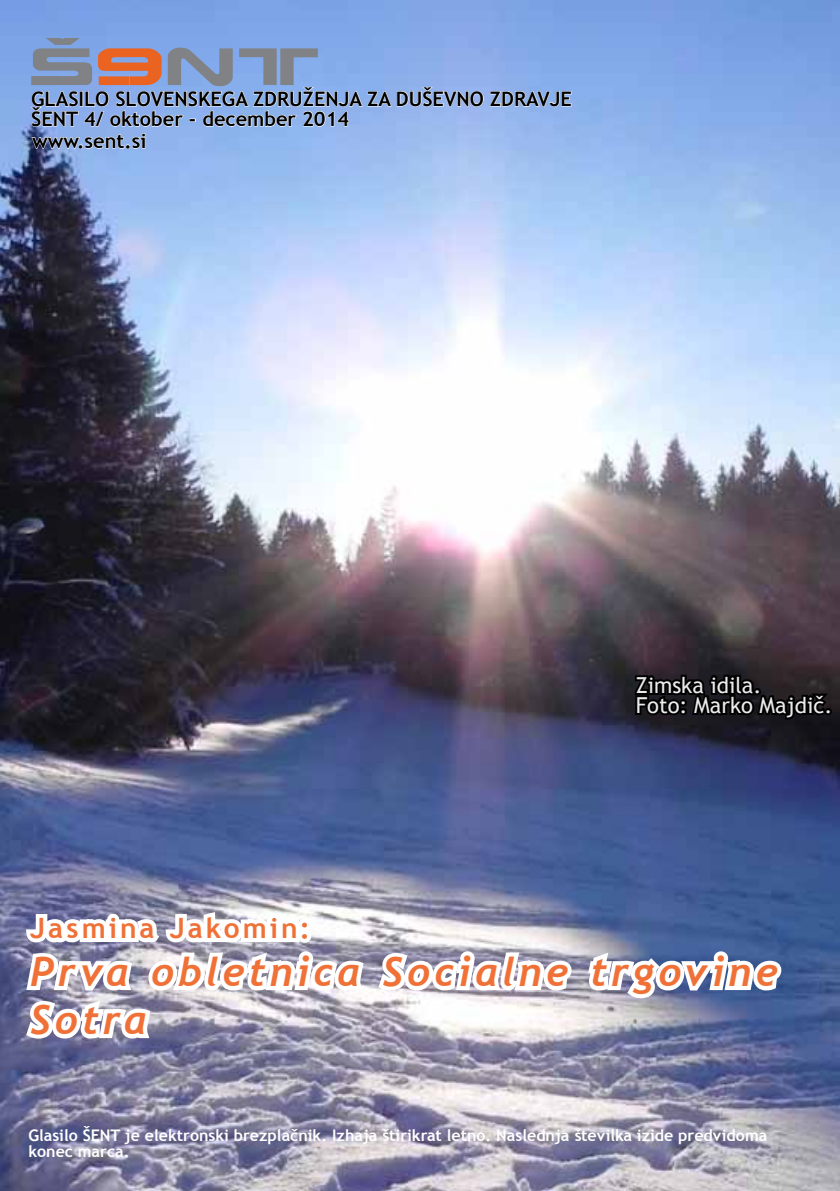
<style>
.page{position:relative;width:840px;height:1191px;background:#fff}
.page>*{position:absolute;margin:0;border:0;box-sizing:border-box;transform-origin:0 0}
.t1{font:italic 700 40px/48px "Trebuchet";letter-spacing:.1em;color:#f07137}
.t2{font:700 28px "Trebuchet MS";letter-spacing:.11em;color:#f07137}
.t3{font:22px/20px "Trebuchet MS";color:#ebebec}
.t4{font:700 20px/20px "Trebuchet MS";color:#000}
.t5{font:700 16px/16px "Trebuchet MS";color:#fff}
</style>
<div class="page">
<img style="left:0;top:0;width:839px;height:1191px">
<svg style="left:583px;top:884px;width:204px;height:120px"></svg>
<svg style="left:21px;top:884px;width:556px;height:228px"></svg>
<svg style="left:632px;top:671px;width:202px;height:51px;background:#121013"></svg>
<svg style="left:30px;top:38px;width:542px;height:111px;background:#96afde"></svg>
<p class="t4" style="left:31px;top:89px;width:542px">GLASILO SLOVENSKEGA ZDRUŽENJA ZA DUŠEVNO ZDRAVJE<br>ŠENT 4/ oktober - december 2014</p>
<p class="t4" style="left:32px;top:131px;width:116px">www.sent.si</p>
<h3 class="t3" style="left:635px;top:675px;width:198px">Zimska idila.<br>Foto: Marko Majdič.</h3>
<h2 class="t2" style="left:30px;top:910px;width:281px">Jasmina Jakomin:</h2>
<h1 class="t1" style="left:30px;top:948px;width:748px">Prva obletnica Socialne trgovine<br>Sotra</h1>
<p class="t5" style="left:28px;top:1127px;width:740px">Glasilo ŠENT je elektronski brezplačnik. Izhaja štirikrat letno. Naslednja številka izide predvidoma konec marca.</p>
</div>
